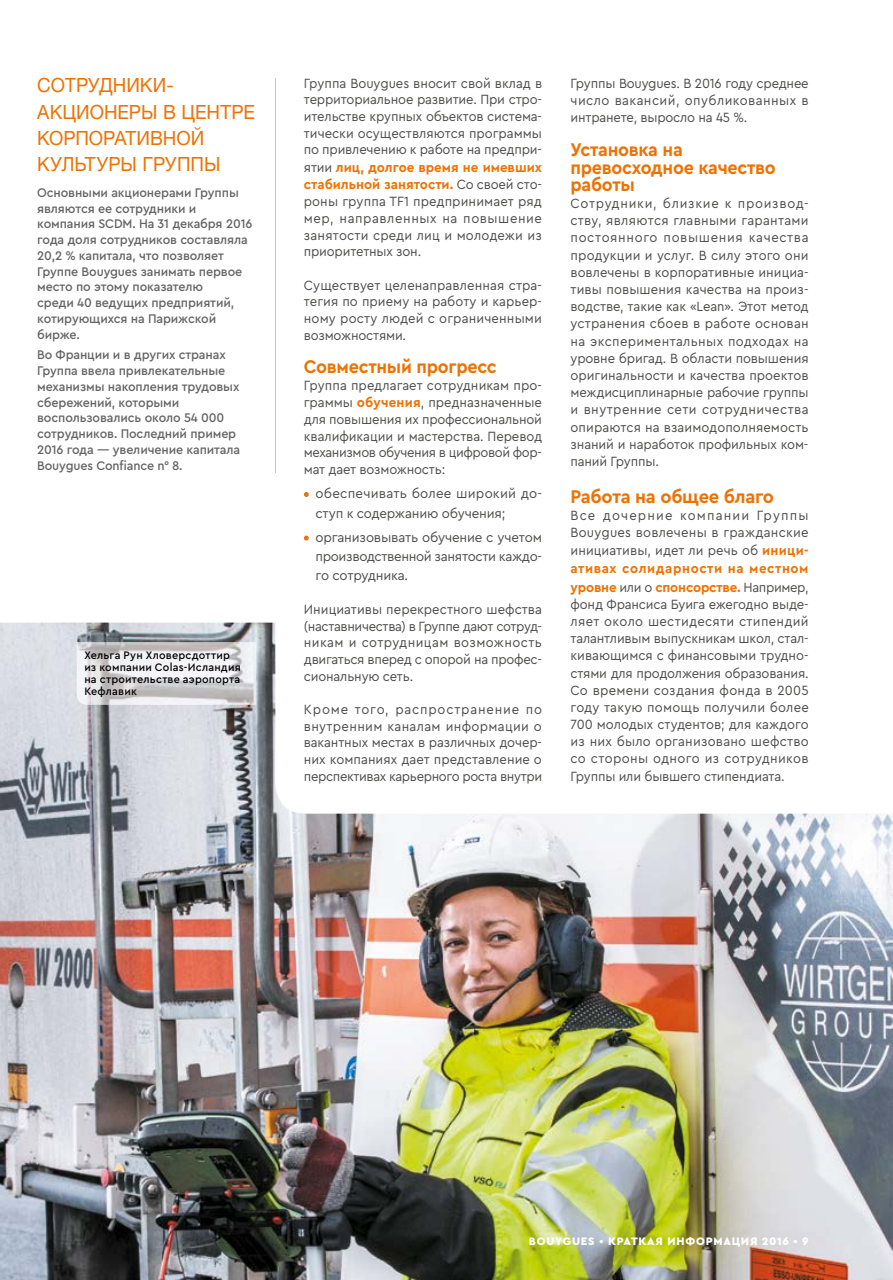
<style>
.page{position:relative;width:893px;height:1280px;background:#fff}
.page>*{position:absolute;margin:0;border:0;box-sizing:border-box;transform-origin:0 0}
.t1{font:19.6px/26.2px "Helvetica Neue LTCYR";color:#ee7203;scale:.96 1}
.t2{font:700 19.25px/17.2px "Cera PRO";letter-spacing:-.015em;color:#ee7203;scale:.93 1}
.t3{font:700 19.25px "Cera PRO";letter-spacing:-.015em;color:#ee7203;scale:.95 1}
.t4{font:14px/17.2px "Cera PRO";letter-spacing:-.015em;color:#4a4a49;text-align:justify;scale:.93 1}
.t5{font:14px/19.2px "Cera PRO";letter-spacing:-.015em;color:#4a4a49;text-align:justify;scale:.95 1}
.t6{font:14px/19.2px "Cera PRO";letter-spacing:.005em;color:#4a4a49;scale:.95 1}
.t7{font:500 13.12px/15.8px "Cera PRO";letter-spacing:-.01em;color:#646363;scale:.95 1}
.t8{font:500 11.38px/12.2px "Cera PRO";letter-spacing:.015em;color:#000;scale:.95 1}
.t9{font:900 11.38px "Cera PRO";letter-spacing:.07em;color:#fff}
.s1{font-weight:700;color:#ee7203}
.s2{color:#ee7203}
.s3{font-weight:500}
</style>
<div class="page">
<img style="left:0;top:623px;width:893px;height:657px">
<svg style="left:275px;top:623px;width:618px;height:191px"></svg>
<img style="left:77px;top:642px;width:178px;height:62px">
<svg style="left:304px;top:492px;width:5px;height:5px"></svg>
<svg style="left:304px;top:536px;width:5px;height:5px"></svg>
<hr style="left:275px;top:78px;width:1px;height:395px;background:#c6c6c6">
<h1 class="t1" style="left:37px;top:72px;width:228px">СОТРУДНИКИ-<br>АКЦИОНЕРЫ В ЦЕНТРЕ<br>КОРПОРАТИВНОЙ<br>КУЛЬТУРЫ ГРУППЫ</h1>
<p class="t7" style="left:37px;top:184px;width:228px">Основными акционерами Группы являются ее сотрудники и компания SCDM. На 31 декабря 2016 года доля сотрудников составляла<br>20,2 % капитала, что позволяет<br>Группе Bouygues занимать первое место по этому показателю<br>среди 40 ведущих предприятий, котирующихся на Парижской бирже.</p>
<p class="t7" style="left:37px;top:346px;width:215px">Во Франции и в других странах<br>Группа ввела привлекательные механизмы накопления трудовых сбережений, которыми воспользовались около 54 000 сотрудников. Последний пример<br>2016 года — увеличение капитала<br>Bouygues Confiance n° 8.</p>
<p class="t8" style="left:84px;top:648px;width:166px">Хельга Рун Хловерсдоттир из компании Colas-Исландия на строительстве аэропорта<br>Кефлавик</p>
<p class="t4" style="left:304px;top:74px;width:258px">Группа Bouygues вносит свой вклад в территориальное развитие. При стро&shy;ительстве крупных объектов система&shy;тически осуществляются программы по привлечению к работе на предпри&shy;ятии <span class="s1">лиц, долгое время не имевших стабильной занятости.</span> Со своей сто&shy;роны группа TF1 предпринимает ряд мер, направленных на повышение занятости среди лиц и молодежи из приоритетных зон.</p>
<p class="t4" style="left:304px;top:276px;width:258px;line-height:16.6px">Существует целенаправленная стра&shy;тегия по приему на работу и карьер&shy;ному росту людей с ограниченными возможностями.</p>
<h2 class="t2" style="left:304px;top:357px;width:209px">Совместный прогресс</h2>
<p class="t4" style="left:304px;top:376px;width:258px">Группа предлагает сотрудникам про&shy;граммы <span class="s1">обучения</span>, предназначенные для повышения их профессиональной квалификации и мастерства. Перевод механизмов обучения в цифровой фор&shy;мат дает возможность:</p>
<p class="t6" style="left:316px;top:483px;width:240px;text-indent:-12px"><span class="s2">•</span> обеспечивать более широкий до&shy;ступ к содержанию обучения;</p>
<p class="t5" style="left:316px;top:527px;width:240px;text-indent:-12px"><span class="s2">•</span> организовывать обучение с учетом производственной занятости каждо&shy;го сотрудника.</p>
<p class="t4" style="left:304px;top:600px;width:258px;line-height:16.6px">Инициативы перекрестного шефства (наставничества) в Группе дают сотруд&shy;никам и сотрудницам возможность двигаться вперед с опорой на профес&shy;сиональную сеть.</p>
<p class="t4" style="left:304px;top:700px;width:258px;line-height:16.6px">Кроме того, распространение по внутренним каналам информации о вакантных местах в различных дочер&shy;них компаниях дает представление о перспективах карьерного роста внутри</p>
<p class="t4" style="left:570px;top:74px;width:258px">Группы Bouygues. В 2016 году среднее число вакансий, опубликованных в интранете, выросло на 45 %.</p>
<h2 class="t2" style="left:570px;top:141px;width:222px">Установка на превосходное качество работы</h2>
<p class="t4" style="left:570px;top:194px;width:258px">Сотрудники, близкие к производ&shy;ству, являются главными гарантами постоянного повышения качества продукции и услуг. В силу этого они вовлечены в корпоративные инициа&shy;тивы повышения качества на произ&shy;водстве, такие как «Lean». Этот метод устранения сбоев в работе основан на экспериментальных подходах на уровне бригад. В области повышения оригинальности и качества проектов междисциплинарные рабочие группы и внутренние сети сотрудничества опираются на взаимодополняемость знаний и наработок профильных ком&shy;паний Группы.</p>
<h2 class="t3" style="left:570px;top:484px;width:216px">Работа на общее благо</h2>
<p class="t4" style="left:570px;top:506px;width:258px">Все дочерние компании Группы Bouygues вовлечены в гражданские инициативы, идет ли речь об <span class="s1">иници&shy;ативах солидарности на местном уровне</span> или о <span class="s1">спонсорстве.</span> Например, фонд Франсиса Буига ежегодно выде&shy;ляет около шестидесяти стипендий талантливым выпускникам школ, стал&shy;кивающимся с финансовыми трудно&shy;стями для продолжения образования.<br>Со времени создания фонда в 2005 году такую помощь получили более 700 молодых студентов; для каждого из них было организовано шефство со стороны одного из сотрудников Группы или бывшего стипендиата.</p>
<p class="t9" style="left:529px;top:1234px;width:281px">BOUYGUES <span class="s3">•</span> КРАТКАЯ ИНФОРМАЦИЯ 2016 <span class="s3">•</span> 9</p>
</div>
